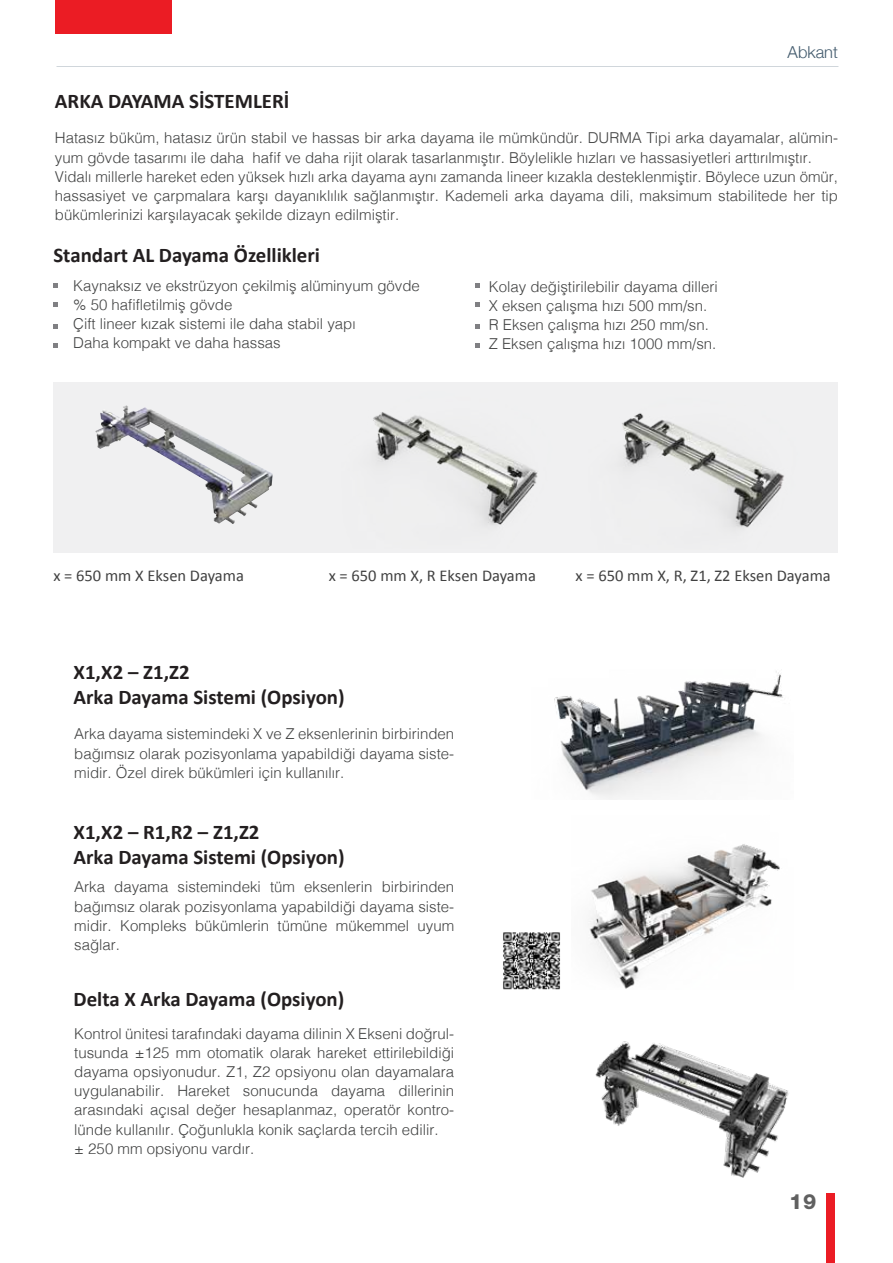
<style>
.page{position:relative;width:893px;height:1263px;background:#fff}
.page>*{position:absolute;margin:0;border:0;box-sizing:border-box;transform-origin:0 0}
.t1{font:800 21px "Helvetica Neue LT Pro";color:#606060}
.t2{font:700 20.85px/25px "Calibri";color:#231f20}
.t3{font:16.5px "Calibri";color:#414141}
.t4{font:300 16.5px "Helvetica Neue";color:#445c6e}
.t5{font:300 15px/19.2px "Helvetica";color:#414242}
</style>
<div class="page">
<div style="left:53px;top:382px;width:785px;height:170px;background:#f0f0f1"></div>
<img style="left:373px;top:412px;width:165px;height:114px">
<img style="left:622px;top:413px;width:162px;height:115px">
<img style="left:588px;top:844px;width:192px;height:145px">
<img style="left:595px;top:1041px;width:194px;height:137px">
<img style="left:503px;top:932px;width:57px;height:58px">
<img style="left:95px;top:405px;width:178px;height:119px">
<svg style="left:140px;top:422px;width:106px;height:71px"></svg>
<img style="left:554px;top:671px;width:229px;height:128px">
<div style="left:55px;top:0;width:117px;height:34px;background:#eb1c24"></div>
<svg style="left:53px;top:343px;width:5px;height:5px"></svg>
<svg style="left:53px;top:283px;width:5px;height:5px"></svg>
<svg style="left:53px;top:324px;width:5px;height:5px"></svg>
<svg style="left:53px;top:302px;width:5px;height:5px"></svg>
<svg style="left:476px;top:343px;width:4px;height:5px"></svg>
<svg style="left:476px;top:283px;width:4px;height:5px"></svg>
<svg style="left:476px;top:324px;width:4px;height:5px"></svg>
<svg style="left:476px;top:302px;width:4px;height:5px"></svg>
<div style="left:826px;top:1194px;width:8px;height:69px;background:#eb1c24"></div>
<h2 class="t2" style="left:55px;top:88px;width:236px">ARKA DAYAMA SİSTEMLERİ</h2>
<p class="t4" style="left:788px;top:39px;width:52px">Abkant</p>
<p class="t5" style="left:55px;top:127px;width:784px">Hatasız büküm, hatasız ürün stabil ve hassas bir arka dayama ile mümkündür. DURMA Tipi arka dayamalar, alümin&shy;yum gövde tasarımı ile daha hafif ve daha rijit olarak tasarlanmıştır. Böylelikle hızları ve hassasiyetleri arttırılmıştır.<br>Vidalı millerle hareket eden yüksek hızlı arka dayama aynı zamanda lineer kızakla desteklenmiştir. Böylece uzun ömür, hassasiyet ve çarpmalara karşı dayanıklılık sağlanmıştır. Kademeli arka dayama dili, maksimum stabilitede her tip bükümlerinizi karşılayacak şekilde dizayn edilmiştir.</p>
<h2 class="t2" style="left:53px;top:243px;width:268px">Standart AL Dayama Özellikleri</h2>
<p class="t5" style="left:73px;top:275px;width:348px">Kaynaksız ve ekstrüzyon çekilmiş alüminyum gövde % 50 hafifletilmiş gövde<br>Çift lineer kızak sistemi ile daha stabil yapı<br>Daha kompakt ve daha hassas</p>
<p class="t5" style="left:489px;top:276px;width:231px">Kolay değiştirilebilir dayama dilleri X eksen çalışma hızı 500 mm/sn.<br>R Eksen çalışma hızı 250 mm/sn.<br>Z Eksen çalışma hızı 1000 mm/sn.</p>
<p class="t3" style="left:53px;top:565px;width:192px">x = 650 mm X Eksen Dayama</p>
<p class="t3" style="left:329px;top:565px;width:209px">x = 650 mm X, R Eksen Dayama</p>
<p class="t3" style="left:576px;top:565px;width:257px">x = 650 mm X, R, Z1, Z2 Eksen Dayama</p>
<h2 class="t2" style="left:74px;top:659px;width:273px">X1,X2 – Z1,Z2<br>Arka Dayama Sistemi (Opsiyon)</h2>
<p class="t5" style="left:74px;top:723px;width:381px;text-align:justify">Arka dayama sistemindeki X ve Z eksenlerinin birbirinden bağımsız olarak pozisyonlama yapabildiği dayama siste&shy;midir. Özel direk bükümleri için kullanılır.</p>
<h2 class="t2" style="left:74px;top:820px;width:273px">X1,X2 – R1,R2 – Z1,Z2<br>Arka Dayama Sistemi (Opsiyon)</h2>
<p class="t5" style="left:74px;top:876px;width:381px;text-align:justify">Arka dayama sistemindeki tüm eksenlerin birbirinden bağımsız olarak pozisyonlama yapabildiği dayama siste&shy;midir. Kompleks bükümlerin tümüne mükemmel uyum sağlar.</p>
<h2 class="t2" style="left:74px;top:987px;width:272px">Delta X Arka Dayama (Opsiyon)</h2>
<p class="t5" style="left:74px;top:1023px;width:381px">Kontrol ünitesi tarafındaki dayama dilinin X Ekseni doğrul&shy;tusunda ±125 mm otomatik olarak hareket ettirilebildiği dayama opsiyonudur. Z1, Z2 opsiyonu olan dayamalara uygulanabilir. Hareket sonucunda dayama dillerinin arasındaki açısal değer hesaplanmaz, operatör kontro&shy;lünde kullanılır. Çoğunlukla konik saçlarda tercih edilir.<br>± 250 mm opsiyonu vardır.</p>
<h1 class="t1" style="left:789px;top:1189px;width:29px">19</h1>
</div>
